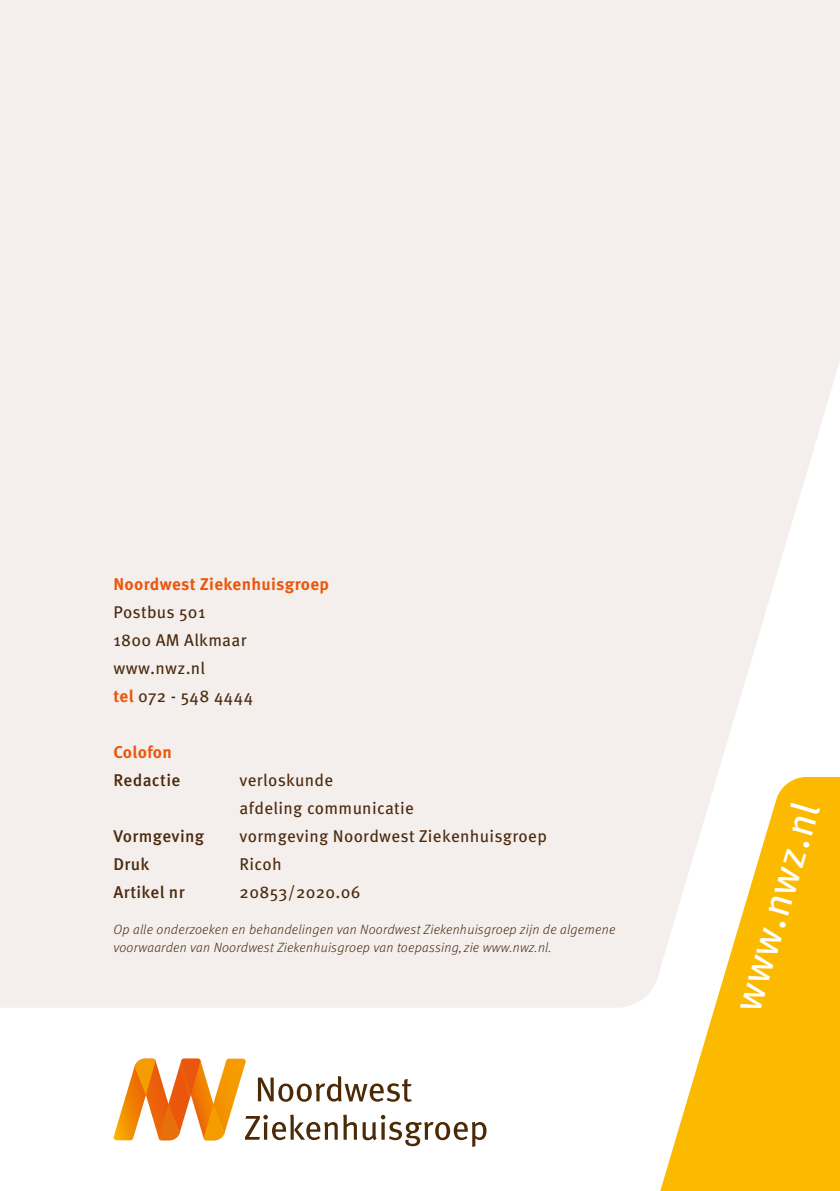
<style>
.page{position:relative;width:840px;height:1191px;background:#fff}
.page>*{position:absolute;margin:0;border:0;box-sizing:border-box;transform-origin:0 0}
.t1{font:40px "Meta Pro";color:#fff}
.t2{font:17px/28px "Meta Pro";letter-spacing:.02em;color:#4b2a0e}
.t3{font:700 17px "Meta Pro";letter-spacing:.02em;color:#ea560d}
.t4{font:500 17px "Meta Pro";letter-spacing:.02em;color:#4b2a0e}
.t5{font:italic 300 13.4px/18px "Meta Pro";letter-spacing:.02em;color:#4b2a0e}
.s1{font-weight:700;color:#ea560d}
</style>
<div class="page">
<div style="left:0;top:0;width:839px;height:1007px;background:#f4efec"></div>
<svg style="left:113px;top:1058px;width:373px;height:89px"></svg>
<svg style="left:658px;top:777px;width:181px;height:414px;fill:#fbba00"></svg>
<p class="t3" style="left:113px;top:570px;width:217px">Noordwest Ziekenhuisgroep</p>
<p class="t2" style="left:113px;top:596px;width:141px">Postbus 501<br>1800 AM Alkmaar www.nwz.nl<br><span class="s1">tel</span> 072 - 548 4444</p>
<p class="t3" style="left:113px;top:738px;width:60px">Colofon</p>
<p class="t4" style="left:113px;top:766px;width:68px">Redactie</p>
<p class="t2" style="left:239px;top:764px;width:176px">verloskunde<br>afdeling communicatie</p>
<p class="t4" style="left:113px;top:822px;width:92px">Vormgeving</p>
<p class="t2" style="left:239px;top:820px;width:308px">vormgeving Noordwest Ziekenhuisgroep</p>
<p class="t4" style="left:113px;top:850px;width:37px">Druk</p>
<p class="t2" style="left:239px;top:848px;width:44px">Ricoh</p>
<p class="t4" style="left:113px;top:878px;width:73px">Artikel nr</p>
<p class="t2" style="left:239px;top:876px;width:122px">20853/2020.06</p>
<p class="t5" style="left:113px;top:919px;width:503px">Op alle onderzoeken en behandelingen van Noordwest Ziekenhuisgroep zijn de algemene voorwaarden van Noordwest Ziekenhuisgroep van toepassing, zie www.nwz.nl.</p>
<h1 class="t1" style="left:716px;top:1002px;width:217px;rotate:-74deg">www.nwz.nl</h1>
</div>
